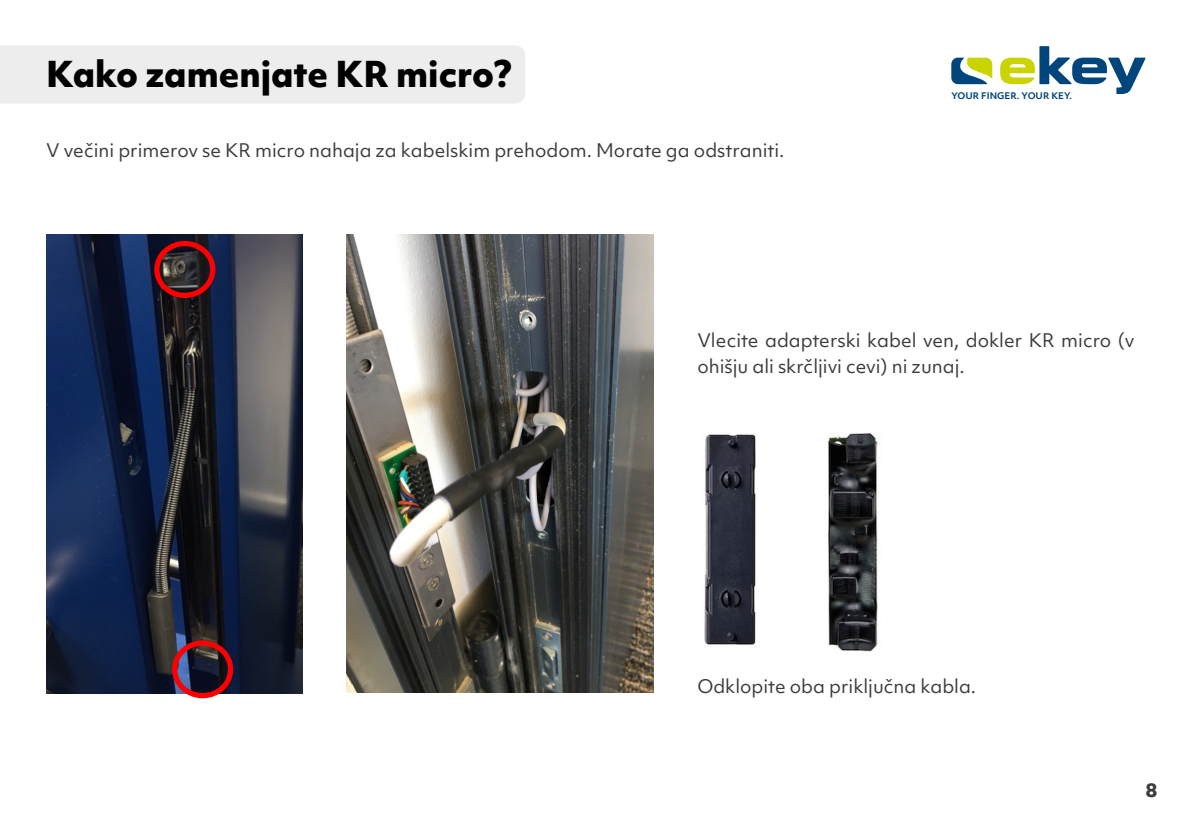
<style>
.page{position:relative;width:1191px;height:828px;background:#fff}
.page>*{position:absolute;margin:0;border:0;box-sizing:border-box;transform-origin:0 0}
.t1{font:800 34.2px "Objektiv Mk 1";color:#000}
.t2{font:18px/26px "Objektiv Mk 1";color:#3c3c3b}
.t3{font:800 18px "Objektiv Mk 1";color:#3c3c3b}
.t4{font:700 8.8px "Objektiv Mk 1";letter-spacing:.01em;color:#00457c}
</style>
<div class="page">
<div style="left:0;top:45px;width:525px;height:59px;background:#ededed"></div>
<svg style="left:951px;top:58px;width:41px;height:26px"></svg>
<svg style="left:1000px;top:46px;width:145px;height:48px"></svg>
<img style="left:46px;top:234px;width:256px;height:459px">
<div style="left:154px;top:241px;width:61px;height:57px;border:5px solid #f00;border-radius:50%"></div>
<div style="left:172px;top:640px;width:61px;height:58px;border:5px solid #f00;border-radius:50%"></div>
<img style="left:346px;top:234px;width:307px;height:458px">
<img style="left:704px;top:434px;width:52px;height:211px">
<img style="left:828px;top:433px;width:50px;height:219px">
<p class="t1" style="left:46px;top:50px;width:467px">Kako zamenjate KR micro?</p>
<p class="t2" style="left:46px;top:137px;width:740px">V večini primerov se KR micro nahaja za kabelskim prehodom. Morate ga odstraniti.</p>
<p class="t4" style="left:951px;top:90px;width:122px">YOUR FINGER. YOUR KEY.</p>
<p class="t2" style="left:697px;top:327px;width:438px">Vlecite adapterski kabel ven, dokler KR micro (v ohišju ali skrčljivi cevi) ni zunaj.</p>
<p class="t2" style="left:697px;top:672px;width:280px">Odklopite oba priključna kabla.</p>
<p class="t3" style="left:1145px;top:777px;width:13px">8</p>
</div>
